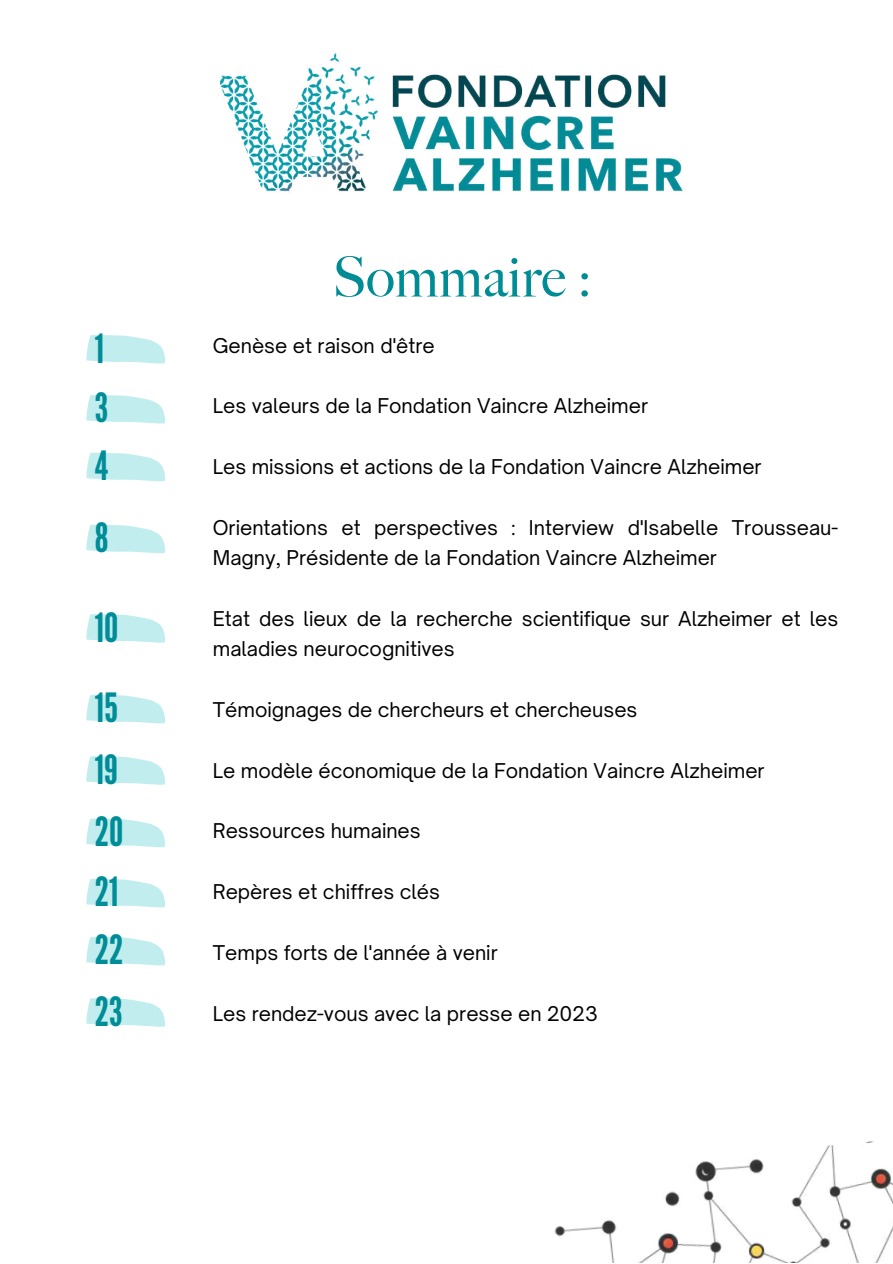
<style>
.page{position:relative;width:893px;height:1264px;background:#fff}
.page>*{position:absolute;margin:0;border:0;box-sizing:border-box;transform-origin:0 0}
.t1{font:500 55.5px "Big Caslon";color:#008c95}
.t2{font:40.2px/60.2px "League Gothic";color:#008d98}
.t3{font:19.5px/30.3px "Open Sauce One";color:#000}
</style>
<div class="page">
<img style="left:219px;top:52px;width:464px;height:140px">
<img style="left:554px;top:1141px;width:338px;height:121px">
<svg style="left:86px;top:335px;width:79px;height:29px"></svg>
<svg style="left:86px;top:395px;width:79px;height:28px;background:#caeff0"></svg>
<svg style="left:86px;top:452px;width:79px;height:29px"></svg>
<svg style="left:86px;top:524px;width:79px;height:29px"></svg>
<svg style="left:86px;top:614px;width:79px;height:29px"></svg>
<svg style="left:86px;top:694px;width:79px;height:29px"></svg>
<svg style="left:86px;top:756px;width:79px;height:28px;background:#caeff0"></svg>
<svg style="left:86px;top:818px;width:79px;height:29px"></svg>
<svg style="left:86px;top:878px;width:79px;height:29px"></svg>
<svg style="left:86px;top:936px;width:79px;height:29px"></svg>
<svg style="left:86px;top:998px;width:79px;height:28px;background:#caeff0"></svg>
<h2 class="t2" style="left:95px;top:319px;width:15px;line-height:58.8px;text-align:justify">1<br>3<br>4</h2>
<h2 class="t2" style="left:95px;top:508px;width:15px">8</h2>
<h2 class="t2" style="left:95px;top:588px;width:25px;line-height:80.7px">10<br>15</h2>
<h2 class="t2" style="left:95px;top:740px;width:30px">19<br>20<br>21<br>22</h2>
<h2 class="t2" style="left:95px;top:982px;width:29px">23</h2>
<h1 class="t1" style="left:332px;top:245px;width:260px">Sommaire :</h1>
<p class="t3" style="left:213px;top:330px;width:223px">Genèse et raison d'être</p>
<p class="t3" style="left:213px;top:391px;width:436px">Les valeurs de la Fondation Vaincre Alzheimer</p>
<p class="t3" style="left:213px;top:451px;width:550px">Les missions et actions de la Fondation Vaincre Alzheimer</p>
<p class="t3" style="left:213px;top:512px;width:627px">Orientations et perspectives : Interview d'Isabelle Trousseau-<br>Magny, Présidente de la Fondation Vaincre Alzheimer</p>
<p class="t3" style="left:213px;top:603px;width:627px">Etat des lieux de la recherche scientifique sur Alzheimer et les maladies neurocognitives</p>
<p class="t3" style="left:213px;top:694px;width:426px">Témoignages de chercheurs et chercheuses</p>
<p class="t3" style="left:213px;top:755px;width:553px">Le modèle économique de la Fondation Vaincre Alzheimer</p>
<p class="t3" style="left:213px;top:815px;width:209px">Ressources humaines</p>
<p class="t3" style="left:213px;top:876px;width:229px">Repères et chiffres clés</p>
<p class="t3" style="left:213px;top:937px;width:286px">Temps forts de l'année à venir</p>
<p class="t3" style="left:213px;top:998px;width:386px">Les rendez-vous avec la presse en 2023</p>
</div>
